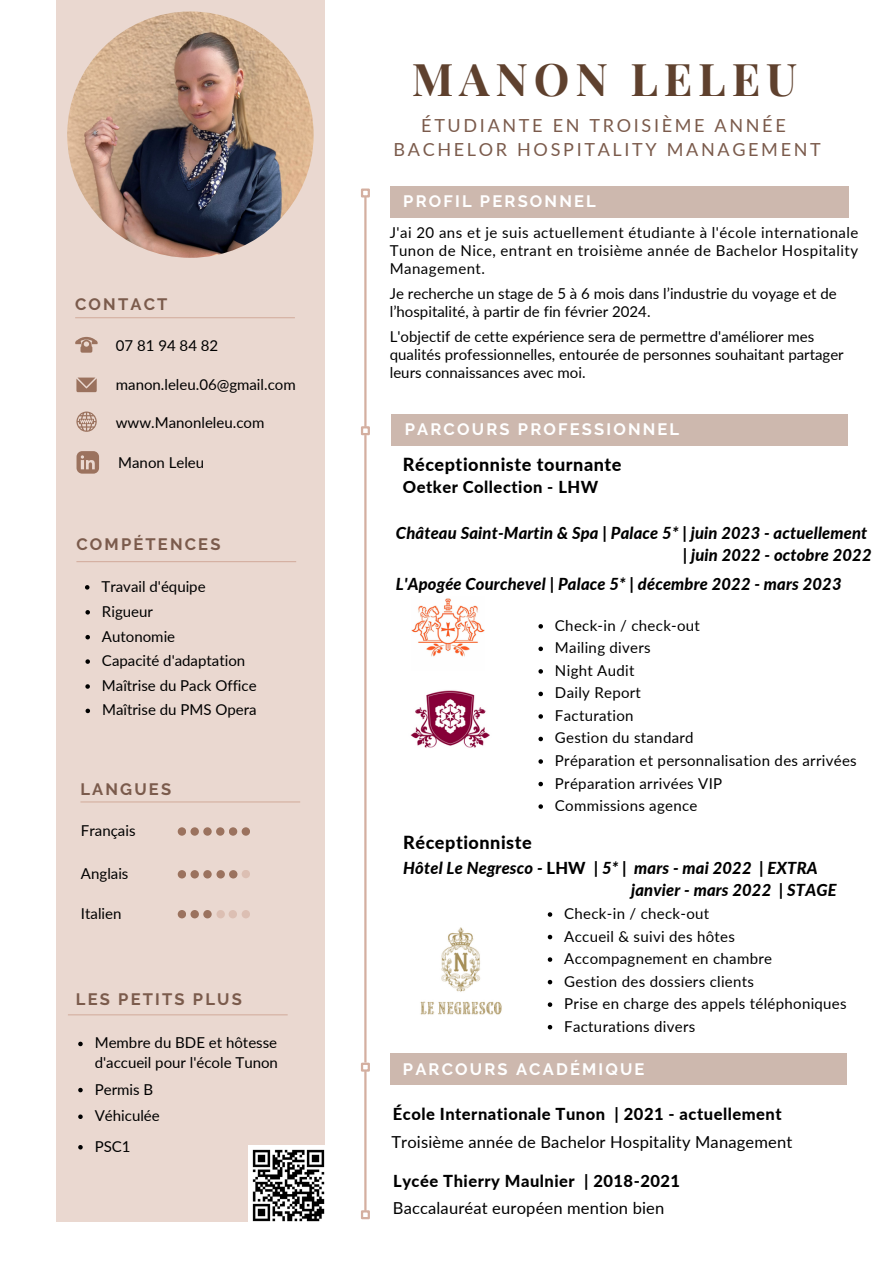
<style>
.page{position:relative;width:894px;height:1264px;background:#fff}
.page>*{position:absolute;margin:0;border:0;box-sizing:border-box;transform-origin:0 0}
.t1{font:700 45px "Playfair Display";letter-spacing:.13em;color:#5f412e}
.t2{font:18px "Lato";letter-spacing:.15em;color:#7b5b4c}
.t3{font:800 18px "Lato";letter-spacing:.03em;color:#000}
.t4{font:italic 800 16.5px "Lato";letter-spacing:.01em;color:#000}
.t5{font:800 16.5px "Lato";letter-spacing:.03em;color:#000}
.t6{font:16.5px "Lato";letter-spacing:.01em;color:#000}
.t7{font:700 16.5px "Raleway";letter-spacing:.13em;color:#fff}
.t8{font:700 16.5px "Raleway";letter-spacing:.13em;color:#7b5b4c}
.t9{font:15px/18px "Lato";color:#000}
.t10{font:15px "Lato";letter-spacing:.02em;color:#000}
.s1{font-style:normal}
</style>
<div class="page">
<div style="left:56px;top:0;width:268px;height:1221px;background:#ead8d0"></div>
<svg style="left:76px;top:377px;width:21px;height:15px"></svg>
<svg style="left:75px;top:337px;width:23px;height:15px"></svg>
<svg style="left:76px;top:411px;width:21px;height:21px"></svg>
<hr style="left:75px;top:317px;width:220px;height:1px;background:#d4afa0">
<hr style="left:76px;top:561px;width:220px;height:1px;background:#d4afa0">
<div style="left:178px;top:870px;width:8px;height:8px;background:#9b725e;border-radius:50%"></div>
<div style="left:190px;top:870px;width:9px;height:8px;background:#9b725e;border-radius:50%"></div>
<div style="left:203px;top:870px;width:9px;height:8px;background:#9b725e;border-radius:50%"></div>
<svg style="left:241px;top:869px;width:9px;height:9px"></svg>
<div style="left:178px;top:827px;width:8px;height:8px;background:#9b725e;border-radius:50%"></div>
<div style="left:190px;top:827px;width:9px;height:8px;background:#9b725e;border-radius:50%"></div>
<div style="left:203px;top:827px;width:9px;height:8px;background:#9b725e;border-radius:50%"></div>
<div style="left:216px;top:827px;width:8px;height:8px;background:#9b725e;border-radius:50%"></div>
<div style="left:229px;top:827px;width:8px;height:8px;background:#9b725e;border-radius:50%"></div>
<div style="left:241px;top:827px;width:9px;height:8px;background:#9b725e;border-radius:50%"></div>
<div style="left:178px;top:910px;width:8px;height:8px;background:#9b725e;border-radius:50%"></div>
<div style="left:190px;top:910px;width:9px;height:8px;background:#9b725e;border-radius:50%"></div>
<div style="left:203px;top:910px;width:9px;height:8px;background:#9b725e;border-radius:50%"></div>
<div style="left:241px;top:910px;width:9px;height:8px;background:#dcbfb3;border-radius:50%"></div>
<hr style="left:80px;top:801px;width:220px;height:1px;background:#d4afa0">
<div style="left:390px;top:186px;width:457px;height:32px;background:#cdb8ae"></div>
<div style="left:391px;top:414px;width:456px;height:32px;background:#cdb8ae"></div>
<div style="left:390px;top:1052px;width:456px;height:32px;background:#cdb8ae"></div>
<hr style="left:364px;top:197px;width:2px;height:230px;background:#d4afa0">
<div style="left:361px;top:426px;width:9px;height:9px;border:2px solid #d4afa0"></div>
<div style="left:361px;top:188px;width:9px;height:9px;border:2px solid #d4afa0"></div>
<hr style="left:364px;top:435px;width:2px;height:627px;background:#d4afa0">
<hr style="left:364px;top:1071px;width:2px;height:139px;background:#d4afa0">
<div style="left:361px;top:1210px;width:9px;height:9px;border:2px solid #d4afa0"></div>
<div style="left:361px;top:1062px;width:9px;height:9px;border:2px solid #d4afa0"></div>
<img style="left:67px;top:11px;width:246px;height:247px;border-radius:50%">
<svg style="left:76px;top:451px;width:23px;height:22px"></svg>
<hr style="left:68px;top:1014px;width:219px;height:1px;background:#d4afa0">
<div style="left:216px;top:870px;width:9px;height:8px;background:#9b725e;border-radius:50%"></div>
<div style="left:229px;top:870px;width:8px;height:8px;background:#9b725e;border-radius:50%"></div>
<div style="left:228px;top:910px;width:9px;height:8px;background:#dcbfb3;border-radius:50%"></div>
<div style="left:216px;top:910px;width:9px;height:8px;background:#dcbfb3;border-radius:50%"></div>
<img style="left:411px;top:598px;width:73px;height:59px">
<img style="left:420px;top:927px;width:82px;height:88px">
<svg style="left:78px;top:1145px;width:5px;height:4px"></svg>
<img style="left:248px;top:1145px;width:77px;height:77px">
<img style="left:410px;top:690px;width:80px;height:58px">
<svg style="left:85px;top:585px;width:4px;height:4px"></svg>
<svg style="left:85px;top:610px;width:5px;height:4px"></svg>
<svg style="left:85px;top:635px;width:5px;height:4px"></svg>
<svg style="left:85px;top:659px;width:5px;height:5px"></svg>
<svg style="left:538px;top:624px;width:5px;height:4px"></svg>
<svg style="left:538px;top:646px;width:5px;height:5px"></svg>
<svg style="left:538px;top:669px;width:5px;height:4px"></svg>
<svg style="left:538px;top:691px;width:5px;height:5px"></svg>
<svg style="left:538px;top:714px;width:5px;height:4px"></svg>
<svg style="left:538px;top:736px;width:5px;height:5px"></svg>
<svg style="left:538px;top:759px;width:5px;height:4px"></svg>
<svg style="left:538px;top:781px;width:5px;height:5px"></svg>
<svg style="left:538px;top:804px;width:5px;height:4px"></svg>
<svg style="left:547px;top:912px;width:5px;height:4px"></svg>
<svg style="left:547px;top:934px;width:5px;height:5px"></svg>
<svg style="left:547px;top:957px;width:5px;height:4px"></svg>
<svg style="left:547px;top:979px;width:5px;height:5px"></svg>
<svg style="left:547px;top:1002px;width:5px;height:4px"></svg>
<svg style="left:547px;top:1025px;width:5px;height:4px"></svg>
<svg style="left:85px;top:684px;width:5px;height:4px"></svg>
<svg style="left:78px;top:1041px;width:5px;height:5px"></svg>
<svg style="left:78px;top:1087px;width:5px;height:5px"></svg>
<svg style="left:78px;top:1114px;width:5px;height:4px"></svg>
<svg style="left:85px;top:708px;width:5px;height:5px"></svg>
<p class="t8" style="left:75px;top:295px;width:94px">CONTACT</p>
<p class="t9" style="left:116px;top:336px;width:104px">07 81 94 84 82</p>
<p class="t9" style="left:116px;top:375px;width:181px">manon.leleu.06@gmail.com</p>
<p class="t9" style="left:116px;top:413px;width:150px">www.Manonleleu.com</p>
<p class="t9" style="left:118px;top:453px;width:87px">Manon Leleu</p>
<p class="t8" style="left:76px;top:534px;width:145px">COMPÉTENCES</p>
<p class="t9" style="left:101px;top:577px;width:106px">Travail d'équipe</p>
<p class="t9" style="left:102px;top:602px;width:52px">Rigueur</p>
<p class="t9" style="left:102px;top:627px;width:75px">Autonomie</p>
<p class="t9" style="left:102px;top:651px;width:145px">Capacité d'adaptation</p>
<p class="t9" style="left:102px;top:676px;width:156px">Maîtrise du Pack Office</p>
<p class="t9" style="left:102px;top:700px;width:156px">Maîtrise du PMS Opera</p>
<p class="t8" style="left:80px;top:779px;width:92px">LANGUES</p>
<p class="t9" style="left:81px;top:820px;width:56px">Français</p>
<p class="t9" style="left:81px;top:864px;width:49px">Anglais</p>
<p class="t9" style="left:81px;top:904px;width:42px">Italien</p>
<p class="t8" style="left:76px;top:989px;width:167px">LES PETITS PLUS</p>
<p class="t9" style="left:95px;top:1033px;width:185px;line-height:19.2px">Membre du BDE et hôtesse d'accueil pour l'école Tunon</p>
<p class="t9" style="left:95px;top:1079px;width:60px">Permis B</p>
<p class="t9" style="left:95px;top:1106px;width:66px">Véhiculée</p>
<p class="t9" style="left:95px;top:1136px;width:37px">PSC1</p>
<p class="t1" style="left:411px;top:47px;width:387px">MANON LELEU</p>
<p class="t2" style="left:421px;top:115px;width:366px">ÉTUDIANTE EN TROISIÈME ANNÉE</p>
<p class="t2" style="left:393px;top:138px;width:428px">BACHELOR HOSPITALITY MANAGEMENT</p>
<p class="t7" style="left:403px;top:191px;width:194px">PROFIL PERSONNEL</p>
<p class="t9" style="left:390px;top:223px;width:470px;text-align:justify">J'ai 20 ans et je suis actuellement étudiante à l'école internationale Tunon de Nice, entrant en troisième année de Bachelor Hospitality Management.</p>
<p class="t9" style="left:390px;top:284px;width:448px">Je recherche un stage de 5 à 6 mois dans l’industrie du voyage et de l’hospitalité, à partir de fin février 2024.</p>
<p class="t9" style="left:390px;top:327px;width:455px">L'objectif de cette expérience sera de permettre d'améliorer mes qualités professionnelles, entourée de personnes souhaitant partager leurs connaissances avec moi.</p>
<p class="t7" style="left:404px;top:419px;width:276px">PARCOURS PROFESSIONNEL</p>
<p class="t3" style="left:403px;top:453px;width:220px">Réceptionniste tournante</p>
<p class="t5" style="left:403px;top:477px;width:197px">Oetker Collection - LHW</p>
<p class="t4" style="left:396px;top:522px;width:473px">Château Saint-Martin &amp; Spa | Palace 5* | juin 2023 - actuellement</p>
<p class="t4" style="left:682px;top:545px;width:190px">| juin 2022 - octobre 2022</p>
<p class="t4" style="left:396px;top:574px;width:447px">L'Apogée Courchevel | Palace 5* | décembre 2022 - mars 2023</p>
<p class="t3" style="left:403px;top:831px;width:130px">Réceptionniste</p>
<p class="t10" style="left:555px;top:616px;width:146px">Check-in / check-out</p>
<p class="t10" style="left:555px;top:638px;width:97px">Mailing divers</p>
<p class="t10" style="left:555px;top:661px;width:81px">Night Audit</p>
<p class="t10" style="left:555px;top:683px;width:87px">Daily Report</p>
<p class="t10" style="left:555px;top:706px;width:80px">Facturation</p>
<p class="t10" style="left:555px;top:728px;width:140px">Gestion du standard</p>
<p class="t10" style="left:555px;top:751px;width:303px">Préparation et personnalisation des arrivées</p>
<p class="t10" style="left:555px;top:773px;width:169px">Préparation arrivées VIP</p>
<p class="t10" style="left:555px;top:796px;width:144px">Commissions agence</p>
<p class="t4" style="left:403px;top:857px;width:416px">Hôtel Le Negresco - <span class="s1">LHW</span> | 5* | mars - mai 2022 | EXTRA</p>
<p class="t4" style="left:631px;top:880px;width:207px">janvier - mars 2022 | STAGE</p>
<p class="t10" style="left:564px;top:904px;width:146px">Check-in / check-out</p>
<p class="t10" style="left:564px;top:926px;width:172px">Accueil &amp; suivi des hôtes</p>
<p class="t10" style="left:564px;top:949px;width:209px">Accompagnement en chambre</p>
<p class="t10" style="left:564px;top:971px;width:191px">Gestion des dossiers clients</p>
<p class="t10" style="left:564px;top:994px;width:284px">Prise en charge des appels téléphoniques</p>
<p class="t10" style="left:564px;top:1016px;width:133px">Facturations divers</p>
<p class="t7" style="left:403px;top:1059px;width:243px">PARCOURS ACADÉMIQUE</p>
<p class="t5" style="left:393px;top:1104px;width:390px">École Internationale Tunon | 2021 - actuellement</p>
<p class="t6" style="left:391px;top:1131px;width:402px">Troisième année de Bachelor Hospitality Management</p>
<p class="t5" style="left:393px;top:1170px;width:288px">Lycée Thierry Maulnier | 2018-2021</p>
<p class="t6" style="left:393px;top:1197px;width:273px">Baccalauréat européen mention bien</p>
</div>
